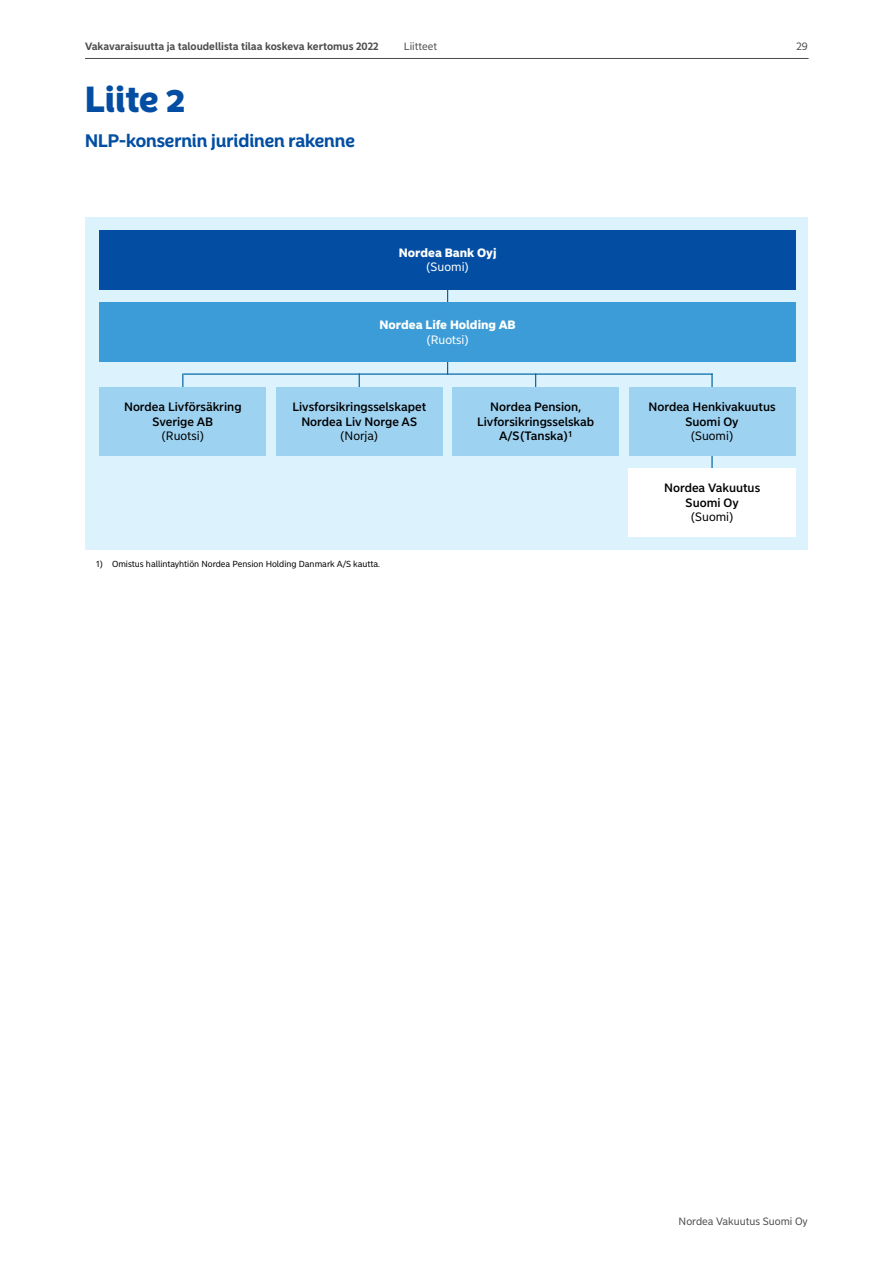
<style>
.page{position:relative;width:893px;height:1263px;background:#fff}
.page>*{position:absolute;margin:0;border:0;box-sizing:border-box;transform-origin:0 0}
.t1{font:900 36px "Nordea Sans Large";color:#034ea2}
.Nordea_BV_MR1{font:700 18px "Nordea Sans Large";color:#034ea2}
.t2{font:500 12px/14.2px "Nordea Sans Small";color:#000;text-align:center}
.t3{font:900 12px "Nordea Sans Small";color:#fff}
.t4{font:12px "Nordea Sans Small";color:#fff}
.t5{font:12px "Nordea Sans Small";color:#000}
.t6{font:700 10.5px "Nordea Sans Small";color:#4d4d4f}
.t7{font:10.5px "Nordea Sans Small";color:#4d4d4f}
.Nordea_Fotnot{font:8.7px "Nordea Sans Small";color:#000}
.s1{font-weight:400}
</style>
<div class="page">
<hr style="left:85px;top:58px;width:724px;height:1px;background:#4d4d4f">
<div style="left:85px;top:217px;width:723px;height:333px;background:#dcf2fd"></div>
<hr style="left:447px;top:289px;width:1px;height:86px;background:#0065a4">
<svg style="left:182px;top:373px;width:1px;height:14px"></svg>
<svg style="left:359px;top:375px;width:1px;height:12px"></svg>
<svg style="left:535px;top:375px;width:1px;height:12px"></svg>
<hr style="left:711px;top:373px;width:2px;height:120px;background:#0065a4">
<div style="left:99px;top:230px;width:697px;height:59px;background:#034ea2"></div>
<hr style="left:183px;top:373px;width:530px;height:2px;background:#0065a4">
<div style="left:629px;top:387px;width:166px;height:68px;background:#9ed2f1"></div>
<div style="left:629px;top:468px;width:167px;height:68px;background:#fff"></div>
<div style="left:276px;top:387px;width:167px;height:68px;background:#9ed2f1"></div>
<div style="left:99px;top:387px;width:167px;height:68px;background:#9ed2f1"></div>
<div style="left:452px;top:387px;width:167px;height:68px;background:#9ed2f1"></div>
<div style="left:99px;top:302px;width:697px;height:60px;background:#3c9cd7"></div>
<p class="t6" style="left:85px;top:40px;width:295px">Vakavaraisuutta ja taloudellista tilaa koskeva kertomus 2022</p>
<p class="t7" style="left:404px;top:40px;width:35px">Liitteet</p>
<p class="t7" style="left:797px;top:40px;width:13px">29</p>
<h2 class="t1" style="left:85px;top:77px;width:102px">Liite 2</h2>
<h2 class="Nordea_BV_MR1" style="left:85px;top:130px;width:271px">NLP-konsernin juridinen rakenne</h2>
<p class="t3" style="left:399px;top:245px;width:99px">Nordea Bank Oyj</p>
<p class="t4" style="left:426px;top:260px;width:45px">(Suomi)</p>
<p class="t3" style="left:380px;top:318px;width:138px">Nordea Life Holding AB</p>
<p class="t4" style="left:426px;top:332px;width:45px">(Ruotsi)</p>
<p class="t2" style="left:124px;top:400px;width:119px">Nordea Livförsäkring<br>Sverige AB<br><span class="s1">(Ruotsi)</span></p>
<p class="t2" style="left:477px;top:400px;width:119px">Nordea Pension,<br>Livforsikringsselskab<br>A/S(Tanska)<sup>1</sup></p>
<p class="t2" style="left:292px;top:400px;width:135px">Livsforsikringsselskapet</p>
<p class="t2" style="left:301px;top:414px;width:117px">Nordea Liv Norge AS <span class="s1">(Norja)</span></p>
<p class="Nordea_Fotnot" style="left:96px;top:559px;width:285px">1) Omistus hallintayhtiön Nordea Pension Holding Danmark A/S kautta.</p>
<p class="t2" style="left:648px;top:400px;width:129px">Nordea Henkivakuutus<br>Suomi Oy</p>
<p class="t5" style="left:690px;top:428px;width:45px">(Suomi)</p>
<p class="t2" style="left:664px;top:481px;width:98px">Nordea Vakuutus<br>Suomi Oy</p>
<p class="t5" style="left:690px;top:509px;width:45px">(Suomi)</p>
<p class="t7" style="left:679px;top:1215px;width:131px">Nordea Vakuutus Suomi Oy</p>
</div>
